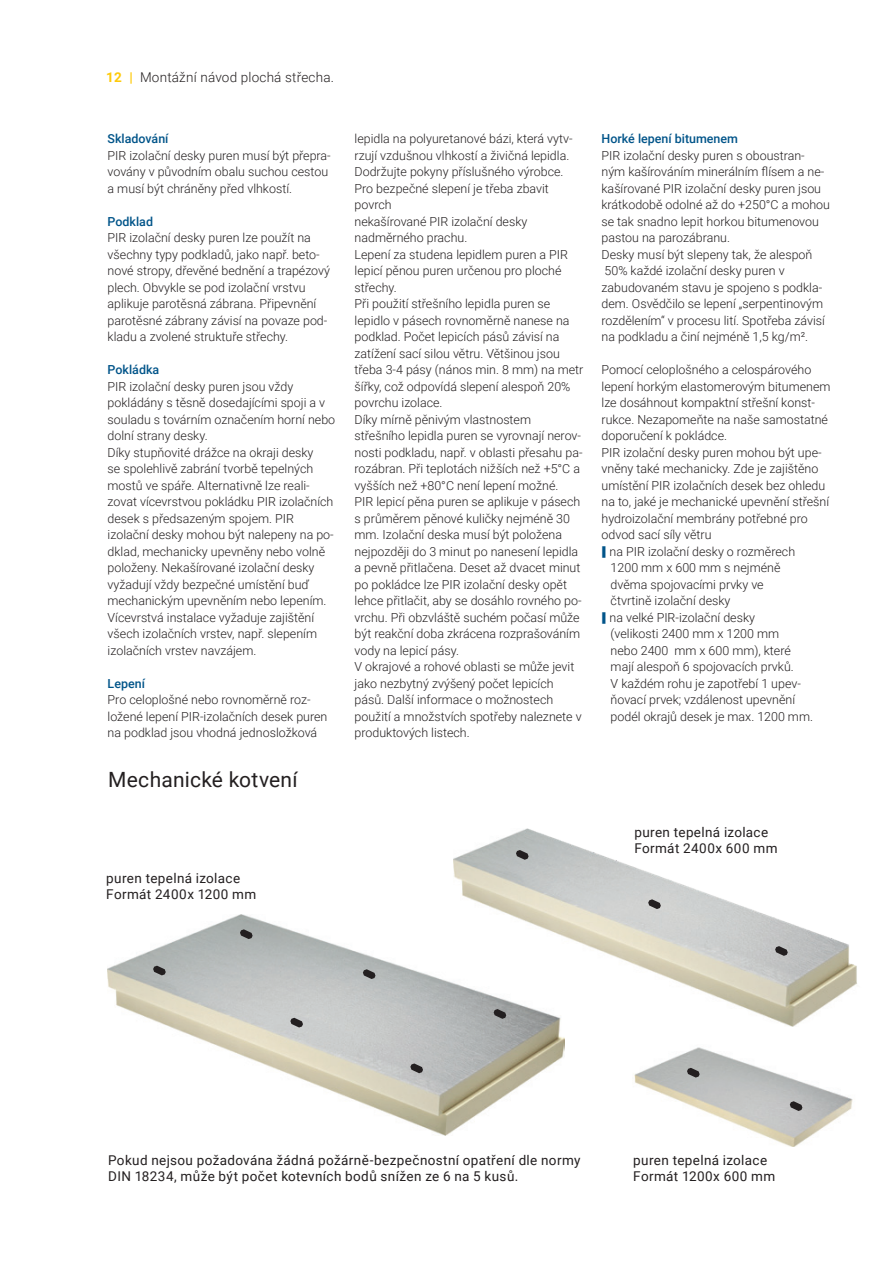
<style>
.page{position:relative;width:893px;height:1263px;background:#fff}
.page>*{position:absolute;margin:0;border:0;box-sizing:border-box;transform-origin:0 0}
.t1{font:21px "Roboto";letter-spacing:.01em;color:#231f20}
.t2{font:13.5px/16.2px "Roboto";letter-spacing:.025em;color:#231f20}
.t3{font:300 13.5px "Roboto";letter-spacing:.015em;color:#231f20}
.t4{font:300 12.45px/16.5px "Roboto";color:#231f20}
.t5{font:500 12.45px "Roboto";color:#005489}
.s1{font-weight:700;color:#feca0a}
</style>
<div class="page">
<img style="left:108px;top:915px;width:457px;height:220px">
<img style="left:634px;top:1047px;width:219px;height:100px">
<svg style="left:153px;top:966px;width:13px;height:9px"></svg>
<svg style="left:290px;top:1018px;width:13px;height:9px"></svg>
<svg style="left:687px;top:1068px;width:13px;height:9px"></svg>
<svg style="left:410px;top:1063px;width:13px;height:10px"></svg>
<svg style="left:240px;top:929px;width:13px;height:10px"></svg>
<svg style="left:363px;top:969px;width:12px;height:10px"></svg>
<svg style="left:790px;top:1101px;width:12px;height:10px"></svg>
<img style="left:454px;top:828px;width:403px;height:198px">
<svg style="left:516px;top:850px;width:13px;height:10px"></svg>
<svg style="left:648px;top:899px;width:13px;height:10px"></svg>
<svg style="left:775px;top:946px;width:13px;height:10px"></svg>
<p class="t3" style="left:106px;top:68px;width:229px"><span class="s1">12 |</span> Montážní návod plochá střecha.</p>
<p class="t5" style="left:108px;top:130px;width:62px">Skladování</p>
<p class="t4" style="left:108px;top:147px;width:225px">PIR izolační desky puren musí být přepra&shy;vovány v původním obalu suchou cestou a musí být chráněny před vlhkostí.</p>
<p class="t5" style="left:108px;top:213px;width:47px">Podklad</p>
<p class="t4" style="left:108px;top:229px;width:224px">PIR izolační desky puren lze použít na všechny typy podkladů, jako např. beto&shy;nové stropy, dřevěné bednění a trapézový plech. Obvykle se pod izolační vrstvu aplikuje parotěsná zábrana. Připevnění parotěsné zábrany závisí na povaze pod&shy;kladu a zvolené struktuře střechy.</p>
<p class="t5" style="left:108px;top:361px;width:53px">Pokládka</p>
<p class="t4" style="left:108px;top:378px;width:229px">PIR izolační desky puren jsou vždy pokládány s těsně dosedajícími spoji a v souladu s továrním označením horní nebo dolní strany desky.<br>Díky stupňovité drážce na okraji desky<br>se spolehlivě zabrání tvorbě tepelných mostů ve spáře. Alternativně lze reali&shy;zovat vícevrstvou pokládku PIR izolačních desek s předsazeným spojem. PIR izolační desky mohou být nalepeny na po&shy;dklad, mechanicky upevněny nebo volně položeny. Nekašírované izolační desky vyžadují vždy bezpečné umístění buď mechanickým upevněním nebo lepením.<br>Vícevrstvá instalace vyžaduje zajištění všech izolačních vrstev, např. slepením izolačních vrstev navzájem.</p>
<p class="t5" style="left:108px;top:675px;width:39px">Lepení</p>
<p class="t4" style="left:108px;top:691px;width:221px">Pro celoplošné nebo rovnoměrně roz&shy;ložené lepení PIR-izolačních desek puren na podklad jsou vhodná jednosložková</p>
<h1 class="t1" style="left:108px;top:765px;width:191px">Mechanické kotvení</h1>
<p class="t2" style="left:106px;top:870px;width:152px">puren tepelná izolace<br>Formát 2400x 1200 mm</p>
<p class="t4" style="left:355px;top:130px;width:230px">lepidla na polyuretanové bázi, která vytv&shy;rzují vzdušnou vlhkostí a živičná lepidla.<br>Dodržujte pokyny příslušného výrobce.<br>Pro bezpečné slepení je třeba zbavit povrch<br>nekašírované PIR izolační desky nadměrného prachu.<br>Lepení za studena lepidlem puren a PIR lepicí pěnou puren určenou pro ploché střechy.<br>Při použití střešního lepidla puren se lepidlo v pásech rovnoměrně nanese na podklad. Počet lepicích pásů závisí na zatížení sací silou větru. Většinou jsou třeba 3-4 pásy (nános min. 8 mm) na metr šířky, což odpovídá slepení alespoň 20% povrchu izolace.<br>Díky mírně pěnivým vlastnostem střešního lepidla puren se vyrovnají nerov&shy;nosti podkladu, např. v oblasti přesahu pa&shy;rozábran. Při teplotách nižších než +5°C a vyšších než +80°C není lepení možné.<br>PIR lepicí pěna puren se aplikuje v pásech s průměrem pěnové kuličky nejméně 30 mm. Izolační deska musí být položena nejpozději do 3 minut po nanesení lepidla a pevně přitlačena. Deset až dvacet minut po pokládce lze PIR izolační desky opět lehce přitlačit, aby se dosáhlo rovného po&shy;vrchu. Při obzvláště suchém počasí může být reakční doba zkrácena rozprašováním vody na lepicí pásy.<br>V okrajové a rohové oblasti se může jevit jako nezbytný zvýšený počet lepicích pásů. Další informace o možnostech použití a množstvích spotřeby naleznete v produktových listech.</p>
<p class="t5" style="left:602px;top:130px;width:138px">Horké lepení bitumenem</p>
<p class="t4" style="left:602px;top:147px;width:230px">PIR izolační desky puren s oboustran&shy;ným kašírováním minerálním flísem a ne&shy;kašírované PIR izolační desky puren jsou krátkodobě odolné až do +250°C a mohou se tak snadno lepit horkou bitumenovou pastou na parozábranu.<br>Desky musí být slepeny tak, že alespoň 50% každé izolační desky puren v zabudovaném stavu je spojeno s podkla&shy;dem. Osvědčilo se lepení „serpentinovým rozdělením“ v procesu lití. Spotřeba závisí na podkladu a činí nejméně 1,5 kg/m².</p>
<p class="t4" style="left:602px;top:361px;width:211px">Pomocí celoplošného a celospárového</p>
<p class="t4" style="left:602px;top:378px;width:230px">lepení horkým elastomerovým bitumenem</p>
<p class="t4" style="left:602px;top:394px;width:215px">lze dosáhnout kompaktní střešní konst-</p>
<p class="t4" style="left:602px;top:411px;width:228px">rukce. Nezapomeňte na naše samostatné</p>
<p class="t4" style="left:602px;top:427px;width:127px">doporučení k pokládce.</p>
<p class="t4" style="left:602px;top:444px;width:222px">PIR izolační desky puren mohou být upe-</p>
<p class="t4" style="left:602px;top:460px;width:218px">vněny také mechanicky. Zde je zajištěno</p>
<p class="t4" style="left:602px;top:477px;width:225px">umístění PIR izolačních desek bez ohledu</p>
<p class="t4" style="left:602px;top:493px;width:229px">na to, jaké je mechanické upevnění střešní</p>
<p class="t4" style="left:602px;top:510px;width:208px">hydroizolační membrány potřebné pro</p>
<p class="t4" style="left:602px;top:526px;width:112px">odvod sací síly větru</p>
<p class="t4" style="left:610px;top:543px;width:187px">na PIR izolační desky o rozměrech</p>
<p class="t4" style="left:611px;top:559px;width:171px">1200 mm x 600 mm s nejméně</p>
<p class="t4" style="left:611px;top:576px;width:155px">dvěma spojovacími prvky ve</p>
<p class="t4" style="left:611px;top:592px;width:121px">čtvrtině izolační desky</p>
<p class="t4" style="left:610px;top:609px;width:147px">na velké PIR-izolační desky</p>
<p class="t4" style="left:611px;top:625px;width:170px">(velikosti 2400 mm x 1200 mm</p>
<p class="t4" style="left:611px;top:642px;width:182px">nebo 2400 mm x 600 mm), které</p>
<p class="t4" style="left:611px;top:658px;width:185px">mají alespoň 6 spojovacích prvků.</p>
<p class="t4" style="left:611px;top:675px;width:192px">V každém rohu je zapotřebí 1 upev-</p>
<p class="t4" style="left:611px;top:691px;width:186px">ňovací prvek; vzdálenost upevnění</p>
<p class="t4" style="left:611px;top:708px;width:204px">podél okrajů desek je max. 1200 mm.</p>
<p class="t2" style="left:634px;top:823px;width:145px">puren tepelná izolace<br>Formát 2400x 600 mm</p>
<p class="t2" style="left:108px;top:1152px;width:474px">Pokud nejsou požadována žádná požárně-bezpečnostní opatření dle normy<br>DIN 18234, může být počet kotevních bodů snížen ze 6 na 5 kusů.</p>
<p class="t2" style="left:633px;top:1152px;width:144px">puren tepelná izolace<br>Formát 1200x 600 mm</p>
</div>
